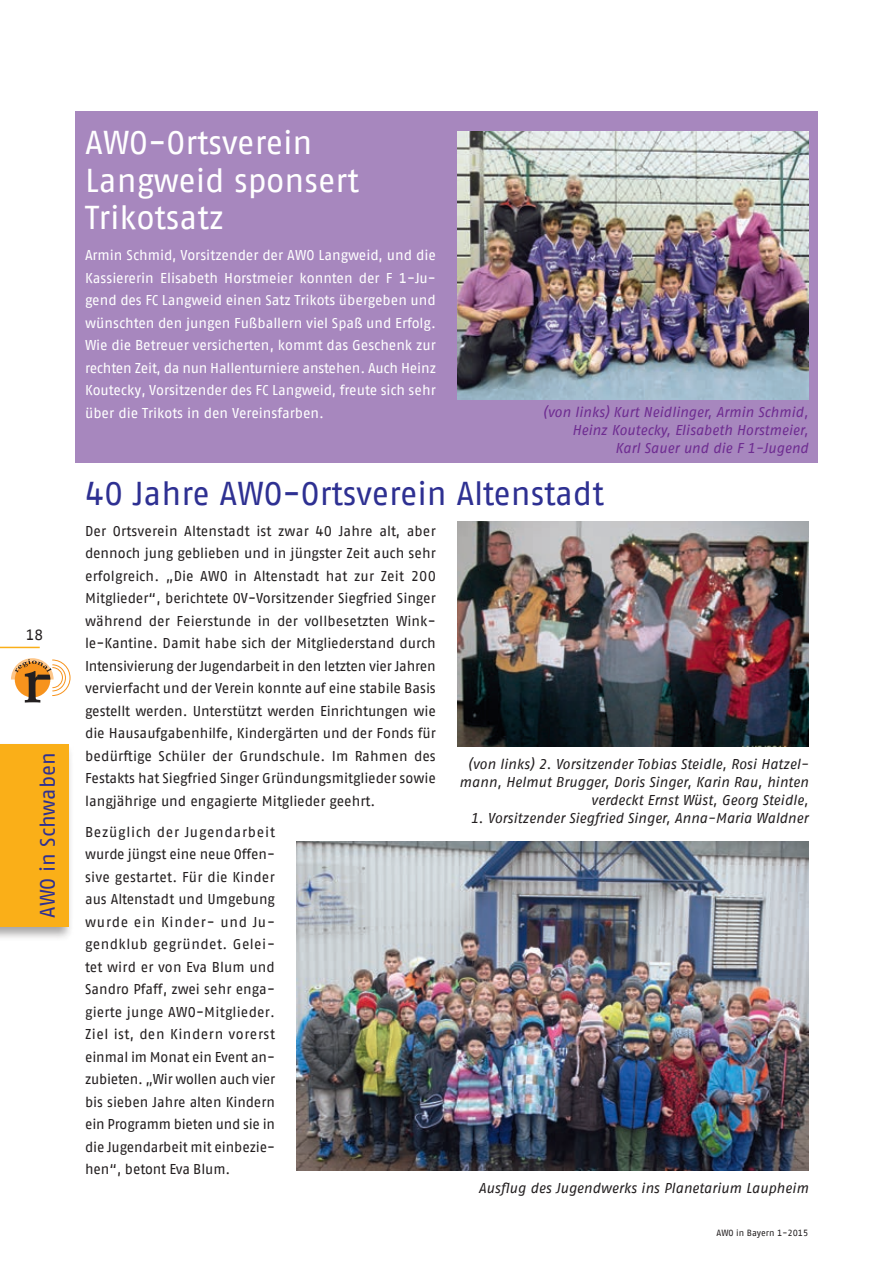
<style>
.page{position:relative;width:893px;height:1263px;background:#fff}
.page>*{position:absolute;margin:0;border:0;box-sizing:border-box;transform-origin:0 0}
.t1{font:33px/37.5px "AWO Fago Office";color:#fff}
.t2{font:33px "AWO Fago Office";color:#2e3092}
.t3{font:21px "AWO Fago Office";color:#2e3092}
.t4{font:15px "AWO Fago Office";color:#231f20}
.t5{font:14.25px/22.5px "AWO Fago Office";letter-spacing:-.005em;color:#231f20;text-align:justify}
.t6{font:14.25px/22.5px "AWO Fago Office";color:#fff;text-align:justify}
.t7{font:italic 14.25px/18px "AWO Fago Office";letter-spacing:-.005em;color:#231f20;text-align:right}
.t8{font:italic 14.25px/18px "AWO Fago Office";color:#6e2c91;text-align:right}
.t9{font:9px "AWO Fago Office";color:#231f20}
</style>
<div class="page">
<hr style="left:0;top:647px;width:40px;height:1px;background:#faaf18">
<svg style="left:11px;top:658px;width:59px;height:44px"></svg>
<div style="left:75px;top:111px;width:743px;height:352px;background:#a787be"></div>
<div style="left:0;top:741px;width:74px;height:200px;background:#231f20;opacity:.4"></div>
<div style="left:0;top:744px;width:68px;height:182px;background:#faaf18"></div>
<img style="left:457px;top:131px;width:351px;height:269px">
<img style="left:457px;top:521px;width:351px;height:226px">
<img style="left:296px;top:842px;width:512px;height:329px">
<p class="t4" style="left:26px;top:626px;width:19px">18</p>
<h2 class="t3" style="left:36px;top:918px;width:167px;rotate:-90deg">AWO in Schwaben</h2>
<h1 class="t1" style="left:85px;top:124px;width:275px">AWO-Ortsverein<br>Langweid sponsert<br>Trikotsatz</h1>
<p class="t6" style="left:85px;top:244px;width:352px">Armin Schmid, Vorsitzender der AWO Langweid, und die Kassiererin Elisabeth Horstmeier konnten der F 1-Ju&shy;gend des FC Langweid einen Satz Trikots übergeben und wünschten den jungen Fußballern viel Spaß und Erfolg.<br>Wie die Betreuer versicherten, kommt das Geschenk zur rechten Zeit, da nun Hallenturniere anstehen. Auch Heinz Koutecky, Vorsitzender des FC Langweid, freute sich sehr über die Trikots in den Vereinsfarben.</p>
<p class="t8" style="left:543px;top:403px;width:267px">(von links) Kurt Neidlinger, Armin Schmid,<br>Heinz Koutecky, Elisabeth Horstmeier,<br>Karl Sauer und die F 1-Jugend</p>
<h1 class="t2" style="left:85px;top:474px;width:520px">40 Jahre AWO-Ortsverein Altenstadt</h1>
<p class="t5" style="left:85px;top:519px;width:352px">Der Ortsverein Altenstadt ist zwar 40 Jahre alt, aber dennoch jung geblieben und in jüngster Zeit auch sehr erfolgreich. „Die AWO in Altenstadt hat zur Zeit 200<br>Mitglieder“, berichtete OV-Vorsitzender Siegfried Singer während der Feierstunde in der vollbesetzten Wink&shy;le-Kantine. Damit habe sich der Mitgliederstand durch Intensivierung der Jugendarbeit in den letzten vier Jahren vervierfacht und der Verein konnte auf eine stabile Basis gestellt werden. Unterstützt werden Einrichtungen wie die Hausaufgabenhilfe, Kindergärten und der Fonds für bedürftige Schüler der Grundschule. Im Rahmen des Festakts hat Siegfried Singer Gründungsmitglieder sowie langjährige und engagierte Mitglieder geehrt.</p>
<p class="t5" style="left:85px;top:820px;width:192px">Bezüglich der Jugendarbeit wurde jüngst eine neue Offen&shy;sive gestartet. Für die Kinder aus Altenstadt und Umgebung wurde ein Kinder- und Ju&shy;gendklub gegründet. Gelei&shy;tet wird er von Eva Blum und Sandro Pfaff, zwei sehr enga&shy;gierte junge AWO-Mitglieder.<br>Ziel ist, den Kindern vorerst einmal im Monat ein Event an&shy;zubieten. „Wir wollen auch vier bis sieben Jahre alten Kindern ein Programm bieten und sie in die Jugendarbeit mit einbezie&shy;hen“, betont Eva Blum.</p>
<p class="t7" style="left:459px;top:755px;width:351px">(von links) 2. Vorsitzender Tobias Steidle, Rosi Hatzel&shy;mann, Helmut Brugger, Doris Singer, Karin Rau, hinten verdeckt Ernst Wüst, Georg Steidle,</p>
<p class="t7" style="left:470px;top:809px;width:339px">1. Vorsitzender Siegfried Singer, Anna-Maria Waldner</p>
<p class="t7" style="left:479px;top:1179px;width:331px">Ausflug des Jugendwerks ins Planetarium Laupheim</p>
<p class="t9" style="left:716px;top:1228px;width:93px">AWO in Bayern 1-2015</p>
</div>
